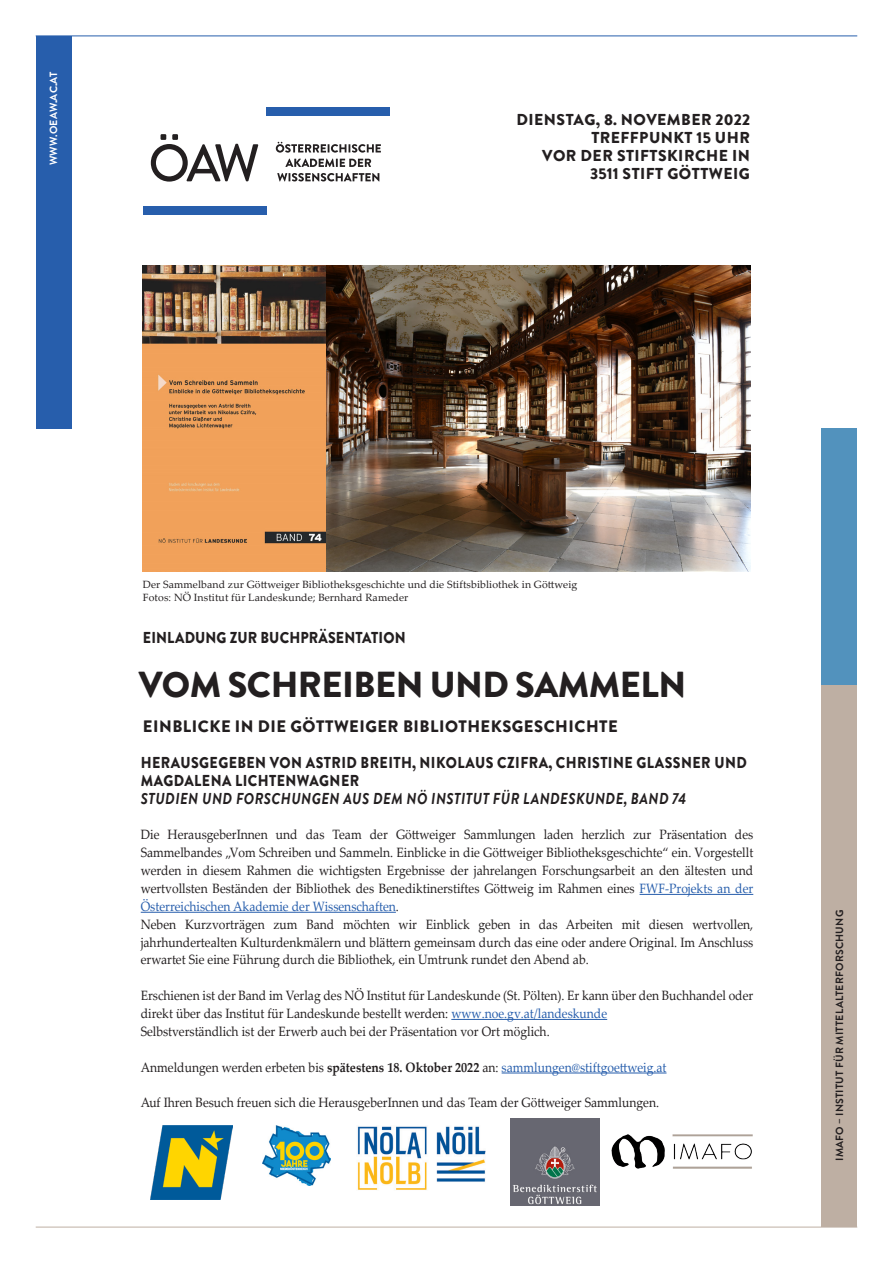
<style>
.page{position:relative;width:893px;height:1263px;background:#fff}
.page>*{position:absolute;margin:0;border:0;box-sizing:border-box;transform-origin:0 0}
.t1{font:900 36px "Brandon Grotesque";letter-spacing:-.015em;color:#231f20}
.t2{font:900 16.5px "Brandon Grotesque";letter-spacing:.03em;color:#231f20}
.t3{font:900 15.75px/17.9px "Brandon Grotesque";letter-spacing:.03em;color:#231f20;scale:.9 1}
.t4{font:900 15.75px "Brandon Grotesque";letter-spacing:.03em;color:#231f20}
.t5{font:italic 700 15.75px "Brandon Grotesque";letter-spacing:.03em;color:#231f20;scale:.9 1}
.t6{font:900 15.75px "Brandon Grotesque";letter-spacing:.01em;color:#231f20;scale:.9 1}
.t7{font:13.5px/17.9px "Palatino Linotype";color:#231f20;text-align:justify;scale:.9 1}
.t8{font:10.5px "Palatino Linotype";letter-spacing:.01em;color:#231f20}
.t9{font:700 10.5px "Brandon Grotesque";letter-spacing:.02em;color:#231f20}
.t10{font:700 10.5px "Brandon Grotesque";letter-spacing:.02em;color:#fff}
.s1{color:#275eac}
.s2{font-weight:700}
</style>
<div class="page">
<hr style="left:640px;top:894px;width:113px;height:1px;background:#275eac">
<hr style="left:141px;top:912px;width:255px;height:1px;background:#275eac">
<hr style="left:451px;top:1019px;width:156px;height:1px;background:#275eac">
<hr style="left:502px;top:1072px;width:164px;height:1px;background:#275eac">
<img style="left:325px;top:265px;width:425px;height:306px">
<img style="left:143px;top:265px;width:182px;height:306px">
<img style="left:151px;top:1125px;width:82px;height:74px">
<img style="left:262px;top:1125px;width:69px;height:61px">
<img style="left:357px;top:1126px;width:129px;height:64px">
<img style="left:510px;top:1118px;width:90px;height:88px">
<div style="left:36px;top:36px;width:35px;height:393px;background:#275eac"></div>
<div style="left:821px;top:685px;width:36px;height:542px;background:#beafa3"></div>
<div style="left:821px;top:429px;width:36px;height:256px;background:#5292bd"></div>
<hr style="left:36px;top:36px;width:821px;height:1px;background:#275eac">
<hr style="left:36px;top:1227px;width:821px;height:1px;background:#beafa3">
<div style="left:143px;top:206px;width:124px;height:8px;background:#275eac"></div>
<div style="left:267px;top:107px;width:123px;height:8px;background:#275eac"></div>
<svg style="left:151px;top:134px;width:107px;height:48px"></svg>
<svg style="left:276px;top:142px;width:105px;height:11px"></svg>
<svg style="left:285px;top:159px;width:86px;height:8px"></svg>
<svg style="left:277px;top:173px;width:102px;height:8px"></svg>
<img style="left:611px;top:1134px;width:142px;height:35px">
<p class="t10" style="left:46px;top:165px;width:95px;rotate:-90deg">WWW.OEAW.AC.AT</p>
<p class="t4" style="left:516px;top:108px;width:235px">DIENSTAG, 8. NOVEMBER 2022</p>
<p class="t4" style="left:591px;top:126px;width:160px">TREFFPUNKT 15 UHR</p>
<p class="t4" style="left:542px;top:144px;width:209px">VOR DER STIFTSKIRCHE IN</p>
<p class="t4" style="left:590px;top:162px;width:161px">3511 STIFT GÖTTWEIG</p>
<p class="t8" style="left:143px;top:577px;width:436px">Der Sammelband zur Göttweiger Bibliotheksgeschichte und die Stiftsbibliothek in Göttweig</p>
<p class="t8" style="left:143px;top:590px;width:267px">Fotos: NÖ Institut für Landeskunde; Bernhard Rameder</p>
<p class="t6" style="left:143px;top:626px;width:293px">EINLADUNG ZUR BUCHPRÄSENTATION</p>
<p class="t1" style="left:139px;top:659px;width:549px">VOM SCHREIBEN UND SAMMELN</p>
<p class="t2" style="left:143px;top:715px;width:476px">EINBLICKE IN DIE GÖTTWEIGER BIBLIOTHEKSGESCHICHTE</p>
<p class="t3" style="left:141px;top:754px;width:675px">HERAUSGEGEBEN VON ASTRID BREITH, NIKOLAUS CZIFRA, CHRISTINE GLASSNER UND<br>MAGDALENA LICHTENWAGNER</p>
<p class="t5" style="left:141px;top:787px;width:608px">STUDIEN UND FORSCHUNGEN AUS DEM NÖ INSTITUT FÜR LANDESKUNDE, BAND 74</p>
<p class="t7" style="left:141px;top:825px;width:682px">Die HerausgeberInnen und das Team der Göttweiger Sammlungen laden herzlich zur Präsentation des Sammelbandes „Vom Schreiben und Sammeln. Einblicke in die Göttweiger Bibliotheksgeschichte“ ein. Vorgestellt werden in diesem Rahmen die wichtigsten Ergebnisse der jahrelangen Forschungsarbeit an den ältesten und wertvollsten Beständen der Bibliothek des Benediktinerstiftes Göttweig im Rahmen eines <span class="s1">FWF-Projekts an der Österreichischen Akademie der Wissenschaften</span>.</p>
<p class="t7" style="left:141px;top:915px;width:682px">Neben Kurzvorträgen zum Band möchten wir Einblick geben in das Arbeiten mit diesen wertvollen, jahrhundertealten Kulturdenkmälern und blättern gemeinsam durch das eine oder andere Original. Im Anschluss erwartet Sie eine Führung durch die Bibliothek, ein Umtrunk rundet den Abend ab.</p>
<p class="t7" style="left:141px;top:986px;width:682px">Erschienen ist der Band im Verlag des NÖ Institut für Landeskunde (St. Pölten). Er kann über den Buchhandel oder direkt über das Institut für Landeskunde bestellt werden: <span class="s1">www.noe.gv.at/landeskunde</span></p>
<p class="t7" style="left:141px;top:1022px;width:456px">Selbstverständlich ist der Erwerb auch bei der Präsentation vor Ort möglich.</p>
<p class="t7" style="left:141px;top:1057px;width:586px">Anmeldungen werden erbeten bis <span class="s2">spätestens 18. Oktober 2022</span> an: <span class="s1">sammlungen@stiftgoettweig.at</span></p>
<p class="t7" style="left:141px;top:1093px;width:577px">Auf Ihren Besuch freuen sich die HerausgeberInnen und das Team der Göttweiger Sammlungen.</p>
<p class="t9" style="left:832px;top:1161px;width:252px;rotate:-90deg">IMAFO – INSTITUT FÜR MITTELALTERFORSCHUNG</p>
</div>
